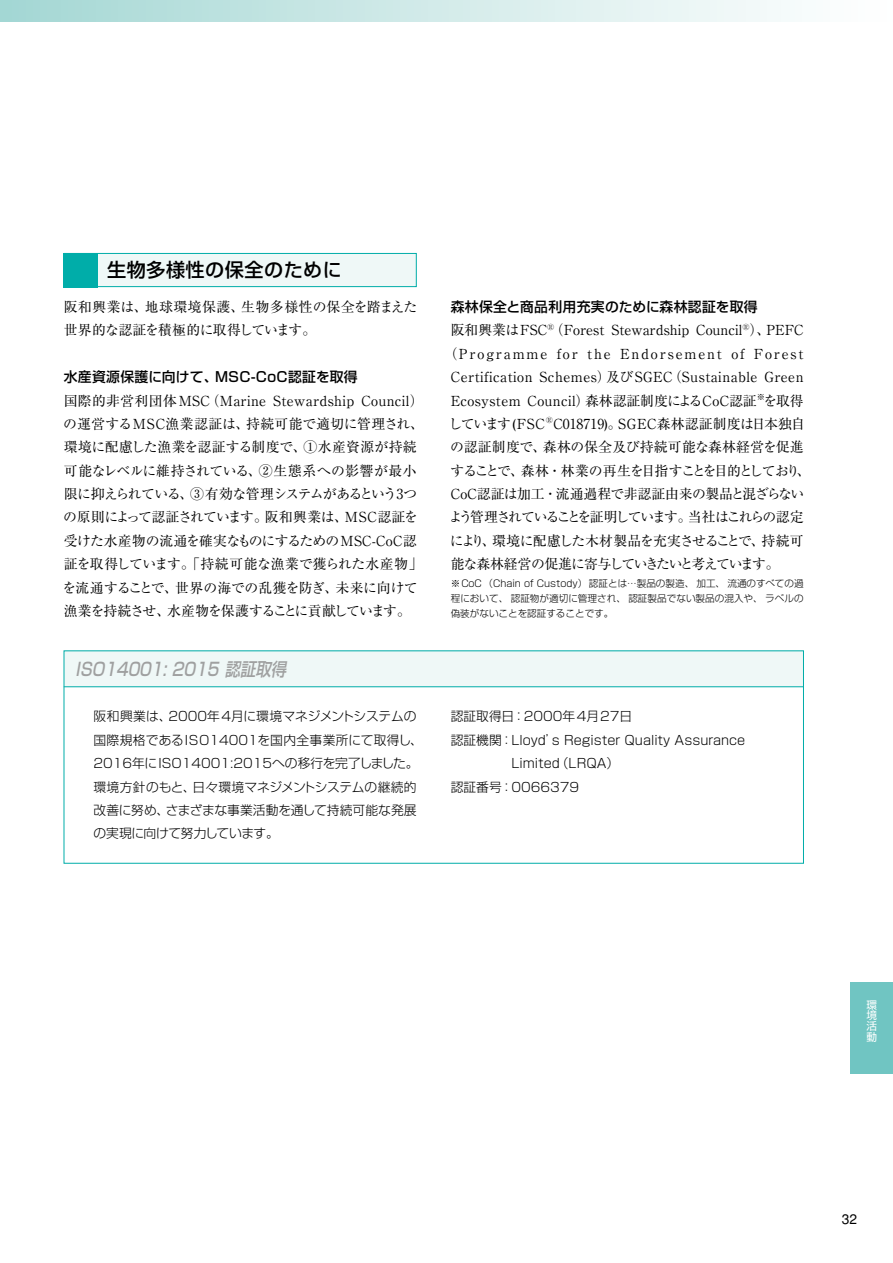
<style>
.page{position:relative;width:893px;height:1263px;background:#fff}
.page>*{position:absolute;margin:0;border:0;box-sizing:border-box;transform-origin:0 0}
.t1{font:500 19.2px "Shin Go Pro";letter-spacing:.025em;color:#000}
.t2{font:italic 500 18px "Shin Go Pro";color:#9fa0a0;scale:.85 1}
.t3{font:13.8px/23.4px "Ryumin Pro";color:#000}
.t4{font:500 13.8px "Shin Go Pro";letter-spacing:.025em;color:#000}
.t5{font:13.8px "Ryumin Pro";letter-spacing:.035em;color:#000}
.t6{font:13.8px "Ryumin Pro";letter-spacing:.135em;color:#000}
.t7{font:13.8px "Ryumin Pro";letter-spacing:.025em;color:#000}
.t8{font:13.8px "Ryumin Pro";letter-spacing:-.08em;color:#000}
.t9{font:13.8px "Ryumin Pro";letter-spacing:-.13em;color:#000}
.t10{font:13.8px "Ryumin Pro";letter-spacing:-.07em;color:#000}
.t11{font:13.8px "Ryumin Pro";letter-spacing:.02em;color:#000}
.t12{font:13.8px "Ryumin Pro";letter-spacing:-.085em;color:#000}
.t13{font:13.8px "Helvetica";color:#000}
.t14{font:300 12.75px/23.4px "Shin Go Pro";color:#000}
.t15{font:10.65px/10.6px "Shin Go Pro";color:#fff;text-align:justify}
.t16{font:300 9.6px/14.9px "Shin Go Pro";letter-spacing:.005em;color:#000;text-align:justify}
</style>
<div class="page">
<div style="left:64px;top:651px;width:740px;height:36px;background:#eff8f7"></div>
<div style="left:0;top:0;width:893px;height:21px;background:linear-gradient(to right,#a5d7d4,#fff)"></div>
<div style="left:64px;top:253px;width:352px;height:34px;background:#eff8f7"></div>
<div style="left:64px;top:253px;width:353px;height:34px;border:1px solid #00ada9"></div>
<div style="left:64px;top:253px;width:34px;height:34px;background:#00ada9"></div>
<hr style="left:64px;top:686px;width:740px;height:1px;background:#00ada9">
<div style="left:850px;top:982px;width:43px;height:92px;background:#70c5c2"></div>
<h1 class="t1" style="left:107px;top:254px;width:236px">生物多様性の保全のために</h1>
<p class="t3" style="left:64px;top:294px;width:355px">阪和興業は、地球環境保護、生物多様性の保全を踏まえた世界的な認証を積極的に取得しています。</p>
<p class="t4" style="left:64px;top:366px;width:295px">水産資源保護に向けて、MSC-CoC認証を取得</p>
<p class="t3" style="left:62px;top:388px;width:363px">国際的非営利団体MSC（Marine Stewardship Council）の運営するMSC漁業認証は、持続可能で適切に管理され、環境に配慮した漁業を認証する制度で、①水産資源が持続可能なレベルに維持されている、②生態系への影響が最小限に抑えられている、③有効な管理システムがあるという3つの原則によって認証されています。阪和興業は、MSC認証を受けた水産物の流通を確実なものにするためのMSC-CoC認証を取得しています。「持続可能な漁業で獲られた水産物」を流通することで、世界の海での乱獲を防ぎ、未来に向けて漁業を持続させ、水産物を保護することに貢献しています。</p>
<h2 class="t2" style="left:75px;top:654px;width:255px">ISO14001: 2015 認証取得</h2>
<p class="t4" style="left:451px;top:295px;width:308px">森林保全と商品利用充実のために森林認証を取得</p>
<p class="t3" style="left:451px;top:318px;width:354px">阪和興業はFSC<sup>®</sup>（Forest Stewardship Council<sup>®</sup>）、PEFC</p>
<p class="t6" style="left:444px;top:343px;width:361px">（Programme for the Endorsement of Forest</p>
<p class="t5" style="left:451px;top:366px;width:354px">Certification Schemes）及びSGEC（Sustainable Green</p>
<p class="t7" style="left:451px;top:389px;width:354px">Ecosystem Council）森林認証制度によるCoC認証<sup>※</sup>を取得</p>
<p class="t3" style="left:449px;top:411px;width:358px">しています(FSC<sup>®</sup>C018719)。SGEC森林認証制度は日本独自</p>
<p class="t11" style="left:450px;top:436px;width:355px">の認証制度で、森林の保全及び持続可能な森林経営を促進</p>
<p class="t8" style="left:451px;top:460px;width:362px">することで、森林・林業の再生を目指すことを目的としており、</p>
<p class="t3" style="left:451px;top:481px;width:355px">CoC認証は加工・流通過程で非認証由来の製品と混ざらない</p>
<p class="t9" style="left:449px;top:506px;width:356px">よう管理されていることを証明しています。当社はこれらの認定</p>
<p class="t10" style="left:450px;top:530px;width:355px">により、環境に配慮した木材製品を充実させることで、持続可</p>
<p class="t12" style="left:451px;top:553px;width:330px">能な森林経営の促進に寄与していきたいと考えています。</p>
<p class="t16" style="left:451px;top:574px;width:354px">※CoC （Chain of Custody）認証とは…製品の製造、加工、流通のすべての過程において、認証物が適切に管理され、認証製品でない製品の混入や、ラベルの偽装がないことを認証することです。</p>
<p class="t14" style="left:94px;top:703px;width:331px">阪和興業は、2000年4月に環境マネジメントシステムの国際規格であるISO14001を国内全事業所にて取得し、<br>2016年にISO14001:2015への移行を完了しました。環境方針のもと、日々環境マネジメントシステムの継続的改善に努め、さまざまな事業活動を通して持続可能な発展の実現に向けて努力しています。</p>
<p class="t14" style="left:451px;top:703px;width:183px">認証取得日：2000年4月27日</p>
<p class="t14" style="left:451px;top:727px;width:296px">認証機関：Lloyd’s Register Quality Assurance</p>
<p class="t14" style="left:512px;top:750px;width:109px">Limited（LRQA）</p>
<p class="t14" style="left:451px;top:773px;width:130px">認証番号：0066379</p>
<p class="t15" style="left:866px;top:998px;width:12px">環境活動</p>
<p class="t13" style="left:842px;top:1211px;width:17px">32</p>
</div>
